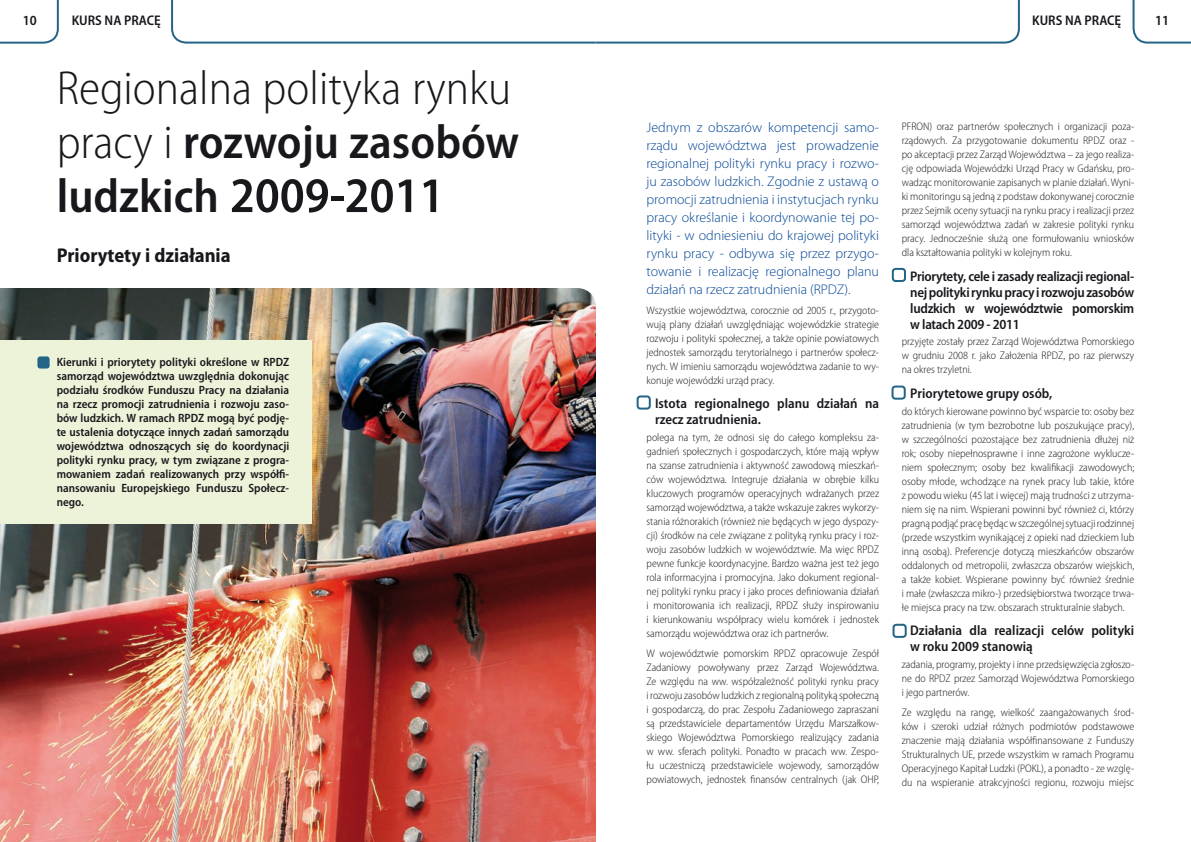
<style>
.page{position:relative;width:1191px;height:842px;background:#fff}
.page>*{position:absolute;margin:0;border:0;box-sizing:border-box;transform-origin:0 0}
.t1{font:600 semi-condensed 50px "Myriad Pro";color:#1a171c}
.t2{font:300 semi-condensed 48px/54px "Myriad Pro";color:#1a171c}
.t3{font:700 semi-condensed 20px "Myriad Pro";color:#1a171c}
.t4{font:300 14px/18px "Myriad Pro";color:#004494;text-align:justify}
.t5{font:600 semi-condensed 14px/16px "Myriad Pro";color:#1a171c}
.t6{font:600 semi-condensed 12px/14px "Myriad Pro";color:#1a171c;text-align:justify}
.t7{font:300 semi-condensed 11px/14px "Myriad Pro";color:#1a171c;text-align:justify}
.s1{font-weight:600}
.s2{font-size:48px}
</style>
<div class="page">
<img style="left:0;top:288px;width:595px;height:554px">
<div style="left:0;top:341px;width:311px;height:183px;background:#edf3d9"></div>
<div style="left:636px;top:395px;width:15px;height:15px;border:2px solid #236587;border-radius:3px"></div>
<div style="left:37px;top:356px;width:13px;height:13px;background:#236587;border-radius:3px"></div>
<div style="left:891px;top:268px;width:15px;height:14px;border:2px solid #236587;border-radius:3px"></div>
<div style="left:891px;top:386px;width:14px;height:14px;border:2px solid #236587;border-radius:3px"></div>
<div style="left:892px;top:624px;width:14px;height:14px;border:2px solid #236587;border-radius:3px"></div>
<svg style="left:577px;top:269px;width:37px;height:37px"></svg>
<svg style="left:0;top:0;width:59px;height:44px"></svg>
<svg style="left:171px;top:0;width:849px;height:44px"></svg>
<svg style="left:1132px;top:0;width:59px;height:44px"></svg>
<p class="t5" style="left:23px;top:13px;width:15px">10</p>
<p class="t5" style="left:72px;top:12px;width:91px">KURS NA PRACĘ</p>
<p class="t5" style="left:1032px;top:12px;width:91px">KURS NA PRACĘ</p>
<p class="t5" style="left:1155px;top:13px;width:15px">11</p>
<h2 class="t2" style="left:57px;top:62px;width:464px">Regionalna polityka rynku pracy i <span class="s1">rozwoju zasobów</span></h2>
<h1 class="t1" style="left:57px;top:168px;width:389px"><span class="s2">ludzkich</span> 2009-2011</h1>
<h3 class="t3" style="left:57px;top:244px;width:175px">Priorytety i działania</h3>
<p class="t6" style="left:57px;top:355px;width:234px">Kierunki i priorytety polityki określone w RPDZ samorząd województwa uwzględnia dokonując podziału środków Funduszu Pracy na działania na rzecz promocji zatrudnienia i rozwoju zaso&shy;bów ludzkich. W ramach RPDZ mogą być podję&shy;te ustalenia dotyczące innych zadań samorządu województwa odnoszących się do koordynacji polityki rynku pracy, w tym związane z progra&shy;mowaniem zadań realizowanych przy współfi&shy;nansowaniu Europejskiego Funduszu Społecz&shy;nego.</p>
<p class="t4" style="left:646px;top:118px;width:234px">Jednym z obszarów kompetencji samo&shy;rządu województwa jest prowadzenie regionalnej polityki rynku pracy i rozwo&shy;ju zasobów ludzkich. Zgodnie z ustawą o promocji zatrudnienia i instytucjach rynku pracy określanie i koordynowanie tej po&shy;lityki - w odniesieniu do krajowej polityki rynku pracy - odbywa się przez przygo&shy;towanie i realizację regionalnego planu działań na rzecz zatrudnienia (RPDZ).</p>
<p class="t7" style="left:646px;top:303px;width:234px">Wszystkie województwa, corocznie od 2005 r., przygoto&shy;wują plany działań uwzględniając wojewódzkie strategie rozwoju i polityki społecznej, a także opinie powiatowych jednostek samorządu terytorialnego i partnerów społecz&shy;nych. W imieniu samorządu województwa zadanie to wy&shy;konuje wojewódzki urząd pracy.</p>
<p class="t5" style="left:655px;top:396px;width:225px">Istota regionalnego planu działań na rzecz zatrudnienia.</p>
<p class="t7" style="left:646px;top:430px;width:234px">polega na tym, że odnosi się do całego kompleksu za&shy;gadnień społecznych i gospodarczych, które mają wpływ na szanse zatrudnienia i aktywność zawodową mieszkań&shy;ców województwa. Integruje działania w obrębie kilku kluczowych programów operacyjnych wdrażanych przez samorząd województwa, a także wskazuje zakres wykorzy&shy;stania różnorakich (również nie będących w jego dyspozy&shy;cji) środków na cele związane z polityką rynku pracy i roz&shy;woju zasobów ludzkich w województwie. Ma więc RPDZ pewne funkcje koordynacyjne. Bardzo ważna jest też jego rola informacyjna i promocyjna. Jako dokument regional&shy;nej polityki rynku pracy i jako proces definiowania działań i monitorowania ich realizacji, RPDZ służy inspirowaniu i kierunkowaniu współpracy wielu komórek i jednostek samorządu województwa oraz ich partnerów.</p>
<p class="t7" style="left:646px;top:646px;width:234px">W województwie pomorskim RPDZ opracowuje Zespół Zadaniowy powoływany przez Zarząd Województwa.<br>Ze względu na ww. współzależność polityki rynku pracy i rozwoju zasobów ludzkich z regionalną polityką społeczną i gospodarczą, do prac Zespołu Zadaniowego zapraszani są przedstawiciele departamentów Urzędu Marszałkow&shy;skiego Województwa Pomorskiego realizujący zadania w ww. sferach polityki. Ponadto w pracach ww. Zespo&shy;łu uczestniczą przedstawiciele wojewody, samorządów powiatowych, jednostek finansów centralnych (jak OHP,</p>
<p class="t7" style="left:901px;top:119px;width:234px">PFRON) oraz partnerów społecznych i organizacji poza&shy;rządowych. Za przygotowanie dokumentu RPDZ oraz - po akceptacji przez Zarząd Województwa – za jego realiza&shy;cję odpowiada Wojewódzki Urząd Pracy w Gdańsku, pro&shy;wadząc monitorowanie zapisanych w planie działań. Wyni&shy;ki monitoringu są jedną z podstaw dokonywanej corocznie przez Sejmik oceny sytuacji na rynku pracy i realizacji przez samorząd województwa zadań w zakresie polityki rynku pracy. Jednocześnie służą one formułowaniu wniosków dla kształtowania polityki w kolejnym roku.</p>
<p class="t5" style="left:910px;top:268px;width:225px;text-align:justify">Priorytety, cele i zasady realizacji regional&shy;nej polityki rynku pracy i rozwoju zasobów ludzkich w województwie pomorskim w latach 2009 - 2011</p>
<p class="t7" style="left:901px;top:335px;width:234px">przyjęte zostały przez Zarząd Województwa Pomorskiego w grudniu 2008 r. jako Założenia RPDZ, po raz pierwszy na okres trzyletni.</p>
<p class="t5" style="left:910px;top:385px;width:143px">Priorytetowe grupy osób,</p>
<p class="t7" style="left:901px;top:404px;width:234px">do których kierowane powinno być wsparcie to: osoby bez zatrudnienia (w tym bezrobotne lub poszukujące pracy), w szczególności pozostające bez zatrudnienia dłużej niż rok; osoby niepełnosprawne i inne zagrożone wyklucze&shy;niem społecznym; osoby bez kwalifikacji zawodowych; osoby młode, wchodzące na rynek pracy lub takie, które z powodu wieku (45 lat i więcej) mają trudności z utrzyma&shy;niem się na nim. Wspierani powinni być również ci, którzy pragną podjąć pracę będąc w szczególnej sytuacji rodzinnej (przede wszystkim wynikającej z opieki nad dzieckiem lub inną osobą). Preferencje dotyczą mieszkańców obszarów oddalonych od metropolii, zwłaszcza obszarów wiejskich, a także kobiet. Wspierane powinny być również średnie i małe (zwłaszcza mikro-) przedsiębiorstwa tworzące trwa&shy;łe miejsca pracy na tzw. obszarach strukturalnie słabych.</p>
<p class="t5" style="left:910px;top:623px;width:225px">Działania dla realizacji celów polityki w roku 2009 stanowią</p>
<p class="t7" style="left:901px;top:658px;width:234px">zadania, programy, projekty i inne przedsięwzięcia zgłoszo&shy;ne do RPDZ przez Samorząd Województwa Pomorskiego i jego partnerów.</p>
<p class="t7" style="left:901px;top:705px;width:234px">Ze względu na rangę, wielkość zaangażowanych środ&shy;ków i szeroki udział różnych podmiotów podstawowe znaczenie mają działania współfinansowane z Funduszy Strukturalnych UE, przede wszystkim w ramach Programu Operacyjnego Kapitał Ludzki (POKL), a ponadto - ze wzglę&shy;du na wspieranie atrakcyjności regionu, rozwoju miejsc</p>
</div>
